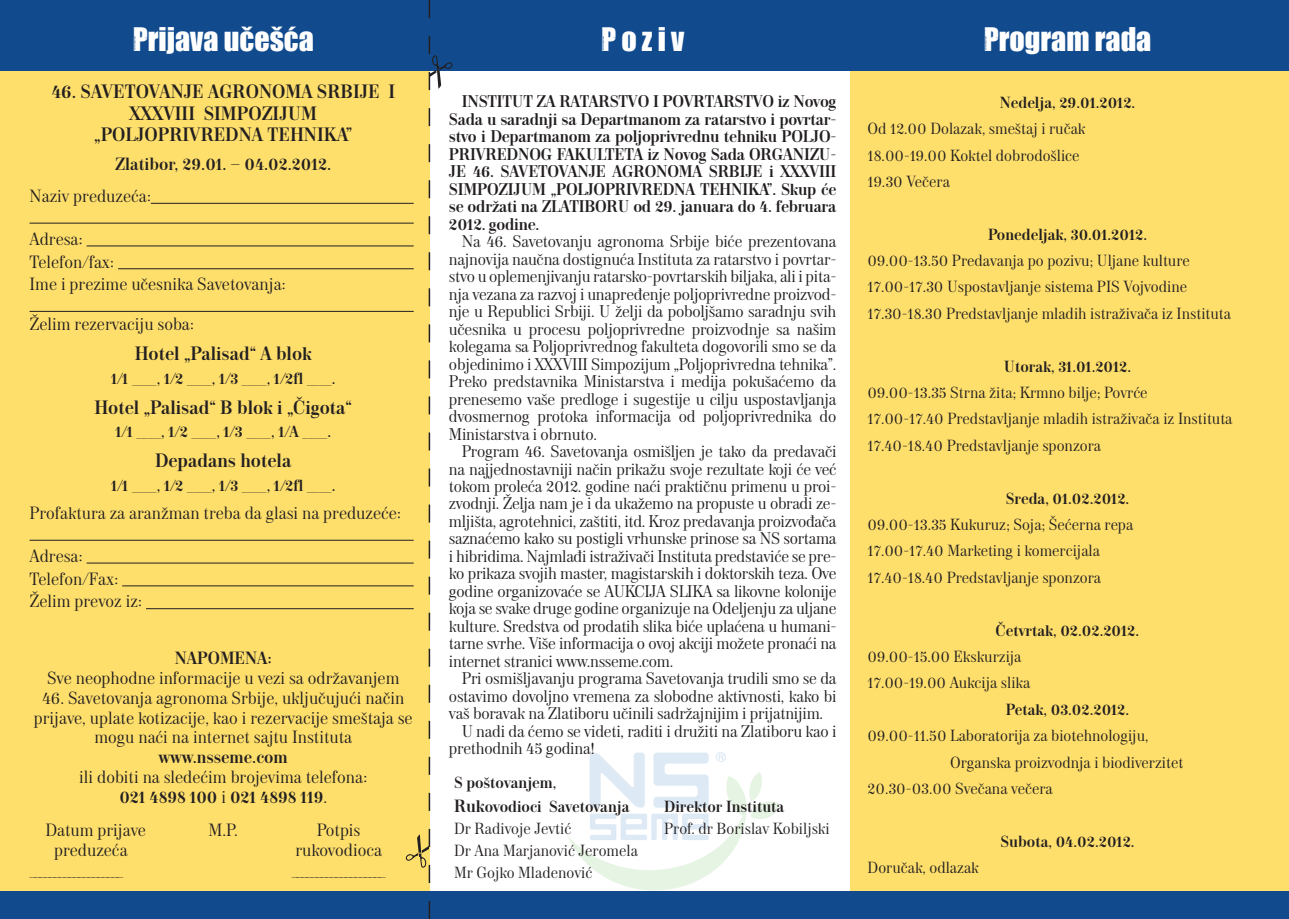
<style>
.page{position:relative;width:1289px;height:919px;background:#fff}
.page>*{position:absolute;margin:0;border:0;box-sizing:border-box;transform-origin:0 0}
.t1{font:30px "Impacted";color:#fff}
.t2{font:700 18px/21.6px "Neoplanta BG";color:#231f20;text-align:center}
.t3{font:16.5px/19.8px "Neoplanta BG";color:#231f20;text-align:center}
.t4{font:700 16.5px "Neoplanta BG";color:#231f20}
.t5{font:15.75px/17.5px "Neoplanta BG";letter-spacing:-.015em;color:#221e1f;text-align:justify}
.t6{font:700 15.75px/17.5px "Neoplanta BG";letter-spacing:-.015em;color:#221e1f;text-align:justify}
.t7{font:15px/26.4px "Neoplanta BG";color:#221e1f}
.t8{font:700 15px "Neoplanta BG";color:#231f20}
.t9{font:700 15px "Neoplanta BG";color:#221e1f}
.t10{font:15px "Neoplanta BG";color:#231f20}
.s1{font-weight:700}
.s2{font-weight:400}
.s3{font-size:16.5px}
.s4{color:#221e1f}
</style>
<div class="page">
<svg style="left:568px;top:752px;width:211px;height:138px"></svg>
<div style="left:850px;top:24px;width:438px;height:882px;background:#fedf6c"></div>
<div style="left:0;top:24px;width:429px;height:882px;background:#fedf6c"></div>
<div style="left:0;top:0;width:1288px;height:71px;background:#114b8e"></div>
<div style="left:0;top:891px;width:1288px;height:27px;background:#114b8e"></div>
<hr style="left:151px;top:203px;width:263px;height:1px;background:#231f20">
<hr style="left:30px;top:223px;width:384px;height:1px;background:#231f20">
<hr style="left:87px;top:246px;width:327px;height:1px;background:#231f20">
<hr style="left:118px;top:268px;width:296px;height:1px;background:#231f20">
<hr style="left:30px;top:311px;width:384px;height:1px;background:#231f20">
<hr style="left:30px;top:540px;width:384px;height:1px;background:#231f20">
<hr style="left:87px;top:562px;width:327px;height:1px;background:#231f20">
<hr style="left:122px;top:585px;width:292px;height:1px;background:#231f20">
<hr style="left:146px;top:608px;width:268px;height:1px;background:#231f20">
<svg style="left:406px;top:0;width:46px;height:918px"></svg>
<p class="t1" style="left:133px;top:16px;width:182px">Prijava učešća</p>
<p class="t2" style="left:51px;top:81px;width:345px">46. SAVETOVANJE AGRONOMA SRBIJE I</p>
<p class="t2" style="left:94px;top:102px;width:260px">XXXVIII SIMPOZIJUM „POLJOPRIVREDNA TEHNIKA”</p>
<p class="t4" style="left:115px;top:153px;width:217px">Zlatibor, 29.01. – 04.02.2012.</p>
<p class="t3" style="left:30px;top:186px;width:123px">Naziv preduzeća:</p>
<p class="t3" style="left:30px;top:229px;width:55px">Adresa:</p>
<p class="t3" style="left:30px;top:251px;width:86px">Telefon/fax:</p>
<p class="t3" style="left:30px;top:274px;width:258px">Ime i prezime učesnika Savetovanja:</p>
<p class="t3" style="left:30px;top:314px;width:166px">Želim rezervaciju soba:</p>
<p class="t2" style="left:135px;top:342px;width:179px">Hotel „Palisad“ A blok</p>
<p class="t8" style="left:111px;top:369px;width:226px">1/1 ____, 1/2 ____, 1/3 ____, 1/2fl ____.</p>
<p class="t2" style="left:94px;top:396px;width:259px">Hotel „Palisad“ B blok i „Čigota“</p>
<p class="t8" style="left:115px;top:422px;width:217px">1/1 ____, 1/2 ____, 1/3 ____, 1/A ____.</p>
<p class="t2" style="left:155px;top:450px;width:138px">Depadans hotela</p>
<p class="t8" style="left:111px;top:476px;width:226px">1/1 ____, 1/2 ____, 1/3 ____, 1/2fl ____.</p>
<p class="t3" style="left:30px;top:503px;width:373px">Profaktura za aranžman treba da glasi na preduzeće:</p>
<p class="t3" style="left:30px;top:545px;width:55px">Adresa:</p>
<p class="t3" style="left:30px;top:568px;width:90px">Telefon/Fax:</p>
<p class="t3" style="left:30px;top:591px;width:114px">Želim prevoz iz:</p>
<p class="t4" style="left:175px;top:647px;width:98px">NAPOMENA:</p>
<p class="t3" style="left:47px;top:667px;width:354px">Sve neophodne informacije u vezi sa održavanjem</p>
<p class="t3" style="left:34px;top:687px;width:380px">46. Savetovanja agronoma Srbije, uključujući način prijave, uplate kotizacije, kao i rezervacije smeštaja se mogu naći na internet sajtu Instituta <span class="s1">www.nsseme.com<br></span>ili dobiti na sledećim brojevima telefona:</p>
<p class="t4" style="left:119px;top:786px;width:209px">021 4898 100 <span class="s2">i</span> 021 4898 119<span class="s2">.</span></p>
<p class="t3" style="left:45px;top:820px;width:102px">Datum prijave</p>
<p class="t3" style="left:208px;top:820px;width:31px">M.P.</p>
<p class="t3" style="left:317px;top:820px;width:45px">Potpis</p>
<p class="t3" style="left:54px;top:840px;width:75px">preduzeća</p>
<p class="t3" style="left:295px;top:840px;width:88px">rukovodioca</p>
<p class="t3" style="left:30px;top:859px;width:95px">___________________</p>
<p class="t3" style="left:292px;top:859px;width:95px">___________________</p>
<p class="t1" style="left:601px;top:16px;width:85px">P o z i v</p>
<p class="t6" style="left:449px;top:93px;width:389px;text-indent:13px">INSTITUT ZA RATARSTVO I POVRTARSTVO iz Novog Sada u saradnji sa Departmanom za ratarstvo i povrtar&shy;stvo i Departmanom za poljoprivrednu tehniku POLJO-PRIVREDNOG FAKULTETA iz Novog Sada ORGANIZU-JE 46. SAVETOVANJE AGRONOMA SRBIJE i XXXVIII SIMPOZIJUM „POLJOPRIVREDNA TEHNIKA”. Skup će se održati na ZLATIBORU od 29. januara do 4. februara 2012. godine.</p>
<p class="t5" style="left:449px;top:232px;width:389px;text-indent:13px">Na 46. Savetovanju agronoma Srbije biće prezentovana najnovija naučna dostignuća Instituta za ratarstvo i povrtar&shy;stvo u oplemenjivanju ratarsko-povrtarskih biljaka, ali i pita&shy;nja vezana za razvoj i unapređenje poljoprivredne proizvod&shy;nje u Republici Srbiji. U želji da poboljšamo saradnju svih učesnika u procesu poljoprivredne proizvodnje sa našim kolegama sa Poljoprivrednog fakulteta dogovorili smo se da objedinimo i XXXVIII Simpozijum „Poljoprivredna tehnika”.<br>Preko predstavnika Ministarstva i medija pokušaćemo da prenesemo vaše predloge i sugestije u cilju uspostavljanja dvosmernog protoka informacija od poljoprivrednika do Ministarstva i obrnuto.</p>
<p class="t5" style="left:449px;top:442px;width:389px;text-indent:13px">Program 46. Savetovanja osmišljen je tako da predavači na najjednostavniji način prikažu svoje rezultate koji će već tokom proleća 2012. godine naći praktičnu primenu u proi&shy;zvodnji. Želja nam je i da ukažemo na propuste u obradi ze&shy;mljišta, agrotehnici, zaštiti, itd. Kroz predavanja proizvođača saznaćemo kako su postigli vrhunske prinose sa NS sortama i hibridima. Najmlađi istraživači Instituta predstaviće se pre&shy;ko prikaza svojih master, magistarskih i doktorskih teza. Ove godine organizovaće se AUKCIJA SLIKA sa likovne kolonije koja se svake druge godine organizuje na Odeljenju za uljane kulture. Sredstva od prodatih slika biće uplaćena u humani&shy;tarne svrhe. Više informacija o ovoj akciji možete pronaći na internet stranici www.nsseme.com.</p>
<p class="t5" style="left:449px;top:669px;width:389px;text-indent:13px">Pri osmišljavanju programa Savetovanja trudili smo se da ostavimo dovoljno vremena za slobodne aktivnosti, kako bi vaš boravak na Zlatiboru učinili sadržajnijim i prijatnijim.</p>
<p class="t5" style="left:449px;top:722px;width:389px;text-indent:13px">U nadi da ćemo se videti, raditi i družiti na Zlatiboru kao i prethodnih 45 godina!</p>
<p class="t8" style="left:454px;top:773px;width:104px">S poštovanjem,</p>
<p class="t8" style="left:454px;top:797px;width:177px"><span class="s3">Ruk</span>ovodioci Savetovanja</p>
<p class="t8" style="left:664px;top:797px;width:122px">Direktor Instituta</p>
<p class="t10" style="left:454px;top:819px;width:119px">Dr Radivoje Jevtić</p>
<p class="t10" style="left:664px;top:819px;width:167px">Prof. dr Borislav Kobiljski</p>
<p class="t10" style="left:454px;top:841px;width:185px">Dr Ana Marjanović Jeromela</p>
<p class="t10" style="left:454px;top:863px;width:140px">Mr Gojko Mladenović</p>
<p class="t1" style="left:983px;top:16px;width:169px">Program rada</p>
<p class="t9" style="left:999px;top:93px;width:137px">Nedelja, 29.01.2012.</p>
<p class="t7" style="left:867px;top:115px;width:219px">Od 12.00 Dolazak, smeštaj i ručak</p>
<p class="t7" style="left:867px;top:142px;width:213px">18.00-19.00 Koktel dobrodošlice</p>
<p class="t7" style="left:867px;top:168px;width:84px">19.30 Večera</p>
<p class="t9" style="left:988px;top:225px;width:161px">Ponedeljak, 30.01.2012.</p>
<p class="t7" style="left:867px;top:247px;width:324px">09.00-13.50 Predavanja po pozivu; Uljane kulture</p>
<p class="t7" style="left:867px;top:274px;width:321px">17.00-17.30 Uspostavljanje sistema PIS Vojvodine</p>
<p class="t7" style="left:867px;top:300px;width:365px">17.30-18.30 Predstavljanje mladih istraživača iz Instituta</p>
<p class="t9" style="left:1003px;top:357px;width:129px">Utorak, 31.01.2012.</p>
<p class="t7" style="left:867px;top:379px;width:281px">09.00-13.35 Strna žita; Krmno bilje; Povrće</p>
<p class="t7" style="left:867px;top:405px;width:366px">17.00-17.40 Predstavljanje mladih istraživača iz Instituta</p>
<p class="t7" style="left:867px;top:432px;width:235px">17.40-18.40 Predstavljanje sponzora</p>
<p class="t9" style="left:1005px;top:489px;width:125px">Sreda, 01.02.2012.</p>
<p class="t7" style="left:867px;top:511px;width:267px">09.00-13.35 Kukuruz; Soja; Šećerna repa</p>
<p class="t10" style="left:867px;top:541px;width:234px"><span class="s4">17.00-17.40</span> Marketing i komercijala</p>
<p class="t7" style="left:867px;top:564px;width:235px">17.40-18.40 Predstavljanje sponzora</p>
<p class="t9" style="left:995px;top:620px;width:145px">Četvrtak, 02.02.2012.</p>
<p class="t7" style="left:867px;top:643px;width:155px">09.00-15.00 Ekskurzija</p>
<p class="t7" style="left:867px;top:669px;width:164px">17.00-19.00 Aukcija slika</p>
<p class="t9" style="left:1005px;top:700px;width:125px">Petak, 03.02.2012.</p>
<p class="t7" style="left:950px;top:722px;width:235px;text-indent:-82px">09.00-11.50 Laboratorija za biotehnologiju,<br>Organska proizvodnja i biodiverzitet</p>
<p class="t7" style="left:867px;top:775px;width:186px">20.30-03.00 Svečana večera</p>
<p class="t7" style="left:867px;top:854px;width:113px">Doručak, odlazak</p>
<p class="t9" style="left:1000px;top:832px;width:135px">Subota, 04.02.2012.</p>
</div>
